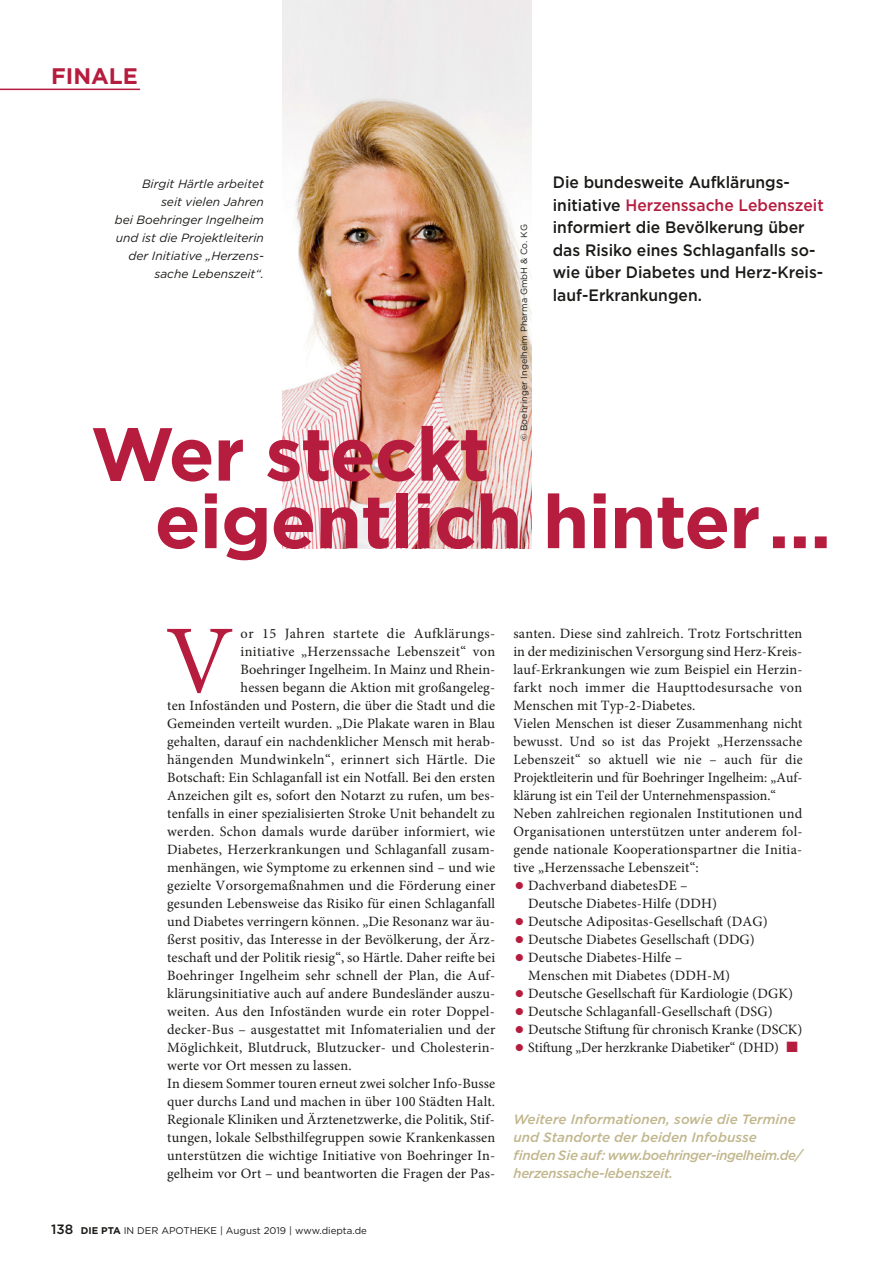
<style>
.page{position:relative;width:893px;height:1263px;background:#fff}
.page>*{position:absolute;margin:0;border:0;box-sizing:border-box;transform-origin:0 0}
.t1{font:97.35px "Minion Pro";color:#b61c3e}
.t2{font:700 75px/67.5px "Gotham";letter-spacing:-.015em;color:#b61c3e}
.t3{font:700 22.5px "Gotham";color:#b61c3e}
.t4{font:500 16.5px/22.5px "Gotham";color:#1a1a18;scale:.95 1}
.t5{font:14.25px/18px "Minion Pro";letter-spacing:.01em;color:#1a1a18}
.t6{font:14.25px "Minion Pro";letter-spacing:.035em;color:#1a1a18}
.t7{font:italic 500 13.5px/18px "Gotham";letter-spacing:-.01em;color:#c1b68c}
.t8{font:italic 12px/18px "Gotham";color:#1a1a18;text-align:right}
.t9{font:9.75px "Gotham";color:#1a1a18}
.t10{font:9px "Gotham";color:#1a1a18}
.s1{color:#b61c3e}
.s2{font-weight:500;font-size:13.5px}
.s3{font-weight:700}
.s4{font-family:"Gotham";font-weight:700;font-size:24px;color:#b61c3e}
</style>
<div class="page">
<hr style="left:0;top:89px;width:140px;height:1px;background:#b61c3e">
<img style="left:282px;top:0;width:249px;height:548px">
<h3 class="t3" style="left:51px;top:61px;width:88px">FINALE</h3>
<p class="t4" style="left:553px;top:171px;width:287px">Die bundesweite Aufklärungs&shy;initiative <span class="s1">Herzenssache Lebenszeit </span>informiert die Bevölkerung über das Risiko eines Schlaganfalls so&shy;wie über Diabetes und Herz-Kreis&shy;lauf-Erkrankungen.</p>
<p class="t8" style="left:115px;top:175px;width:151px">Birgit Härtle arbeitet<br>seit vielen Jahren<br>bei Boehringer Ingelheim und ist die Projektleiterin der Initiative „Herzens&shy;sache Lebenszeit“.</p>
<p class="t10" style="left:518px;top:441px;width:218px;rotate:-90deg">© Boehringer Ingelheim Pharma GmbH &amp; Co. KG</p>
<h2 class="t2" style="left:155px;top:420px;width:678px;text-indent:-64px">Wer steckt eigentlich hinter …</h2>
<h1 class="t1" style="left:165px;top:596px;width:70px">V</h1>
<p class="t6" style="left:241px;top:624px;width:256px">or 15 Jahren startete die Aufklärungs-</p>
<p class="t5" style="left:241px;top:643px;width:256px">initiative „Herzenssache Lebenszeit“ von</p>
<p class="t5" style="left:241px;top:661px;width:256px">Boehringer Ingelheim. In Mainz und Rhein-</p>
<p class="t5" style="left:241px;top:679px;width:256px">hessen begann die Aktion mit großangeleg-</p>
<p class="t5" style="left:167px;top:697px;width:329px">ten Infoständen und Postern, die über die Stadt und die</p>
<p class="t5" style="left:167px;top:715px;width:329px">Gemeinden verteilt wurden. „Die Plakate waren in Blau</p>
<p class="t5" style="left:167px;top:733px;width:329px">gehalten, darauf ein nachdenklicher Mensch mit herab-</p>
<p class="t5" style="left:167px;top:751px;width:330px">hängenden Mundwinkeln“, erinnert sich Härtle. Die</p>
<p class="t5" style="left:167px;top:769px;width:329px">Botschaft: Ein Schlaganfall ist ein Notfall. Bei den ersten</p>
<p class="t5" style="left:167px;top:787px;width:329px">Anzeichen gilt es, sofort den Notarzt zu rufen, um bes-</p>
<p class="t5" style="left:167px;top:805px;width:329px">tenfalls in einer spezialisierten Stroke Unit behandelt zu</p>
<p class="t5" style="left:167px;top:823px;width:329px">werden. Schon damals wurde darüber informiert, wie</p>
<p class="t5" style="left:167px;top:841px;width:329px">Diabetes, Herzerkrankungen und Schlaganfall zusam-</p>
<p class="t5" style="left:167px;top:859px;width:329px">menhängen, wie Symptome zu erkennen sind – und wie</p>
<p class="t5" style="left:167px;top:877px;width:330px">gezielte Vorsorgemaßnahmen und die Förderung einer</p>
<p class="t5" style="left:167px;top:895px;width:329px">gesunden Lebensweise das Risiko für einen Schlaganfall</p>
<p class="t5" style="left:167px;top:913px;width:329px">und Diabetes verringern können. „Die Resonanz war äu-</p>
<p class="t5" style="left:167px;top:931px;width:329px">ßerst positiv, das Interesse in der Bevölkerung, der Ärz-</p>
<p class="t5" style="left:167px;top:949px;width:329px">teschaft und der Politik riesig“, so Härtle. Daher reifte bei</p>
<p class="t5" style="left:167px;top:967px;width:329px">Boehringer Ingelheim sehr schnell der Plan, die Auf-</p>
<p class="t5" style="left:167px;top:985px;width:329px">klärungsinitiative auch auf andere Bundesländer auszu-</p>
<p class="t5" style="left:167px;top:1003px;width:329px">weiten. Aus den Infoständen wurde ein roter Doppel-</p>
<p class="t5" style="left:167px;top:1021px;width:330px">decker-Bus – ausgestattet mit Infomaterialien und der</p>
<p class="t5" style="left:167px;top:1039px;width:329px">Möglichkeit, Blutdruck, Blutzucker- und Cholesterin-</p>
<p class="t5" style="left:167px;top:1057px;width:186px">werte vor Ort messen zu lassen.</p>
<p class="t5" style="left:167px;top:1075px;width:330px">In diesem Sommer touren erneut zwei solcher Info-Busse</p>
<p class="t5" style="left:167px;top:1093px;width:329px">quer durchs Land und machen in über 100 Städten Halt.</p>
<p class="t5" style="left:167px;top:1111px;width:329px">Regionale Kliniken und Ärztenetzwerke, die Politik, Stif-</p>
<p class="t5" style="left:167px;top:1129px;width:330px">tungen, lokale Selbsthilfegruppen sowie Krankenkassen</p>
<p class="t5" style="left:167px;top:1147px;width:330px">unterstützen die wichtige Initiative von Boehringer In-</p>
<p class="t5" style="left:167px;top:1165px;width:329px">gelheim vor Ort – und beantworten die Fragen der Pas-</p>
<p class="t9" style="left:51px;top:1224px;width:318px"><span class="s2">138</span> <span class="s3">DIE PTA</span> IN DER APOTHEKE | August 2019 | www.diepta.de</p>
<p class="t5" style="left:513px;top:625px;width:291px">santen. Diese sind zahlreich. Trotz Fortschritten in der medizinischen Versorgung sind Herz-Kreis&shy;lauf-Erkrankungen wie zum Beispiel ein Herzin&shy;farkt noch immer die Haupttodesursache von Menschen mit Typ-2-Diabetes.<br>Vielen Menschen ist dieser Zusammenhang nicht bewusst. Und so ist das Projekt „Herzenssache Lebenszeit“ so aktuell wie nie – auch für die Projektleiterin und für Boehringer Ingelheim: „Auf&shy;klärung ist ein Teil der Unternehmenspassion.“ Neben zahlreichen regionalen Institutionen und Organisationen unterstützen unter anderem fol&shy;gende nationale Kooperationspartner die Initia&shy;tive „Herzenssache Lebenszeit“:</p>
<p class="t5" style="left:528px;top:877px;width:190px;text-indent:-15px"><span class="s4">•</span> Dachverband diabetesDE –<br>Deutsche Diabetes-Hilfe (DDH)</p>
<p class="t5" style="left:513px;top:913px;width:256px"><span class="s4">•</span> Deutsche Adipositas-Gesellschaft (DAG)</p>
<p class="t5" style="left:513px;top:931px;width:243px"><span class="s4">•</span> Deutsche Diabetes Gesellschaft (DDG)</p>
<p class="t5" style="left:528px;top:949px;width:203px;text-indent:-15px"><span class="s4">•</span> Deutsche Diabetes-Hilfe –<br>Menschen mit Diabetes (DDH-M)</p>
<p class="t5" style="left:513px;top:985px;width:281px"><span class="s4">•</span> Deutsche Gesellschaft für Kardiologie (DGK)</p>
<p class="t5" style="left:513px;top:1003px;width:261px"><span class="s4">•</span> Deutsche Schlaganfall-Gesellschaft (DSG)</p>
<p class="t5" style="left:513px;top:1021px;width:290px"><span class="s4">•</span> Deutsche Stiftung für chronisch Kranke (DSCK)</p>
<p class="t5" style="left:513px;top:1039px;width:286px"><span class="s4">•</span> Stiftung „Der herzkranke Diabetiker“ (DHD) <span class="s1">■</span></p>
<p class="t7" style="left:513px;top:1110px;width:290px">Weitere Informationen, sowie die Termine und Standorte der beiden Infobusse finden Sie auf: www.boehringer-ingelheim.de/ herzenssache-lebenszeit.</p>
</div>
